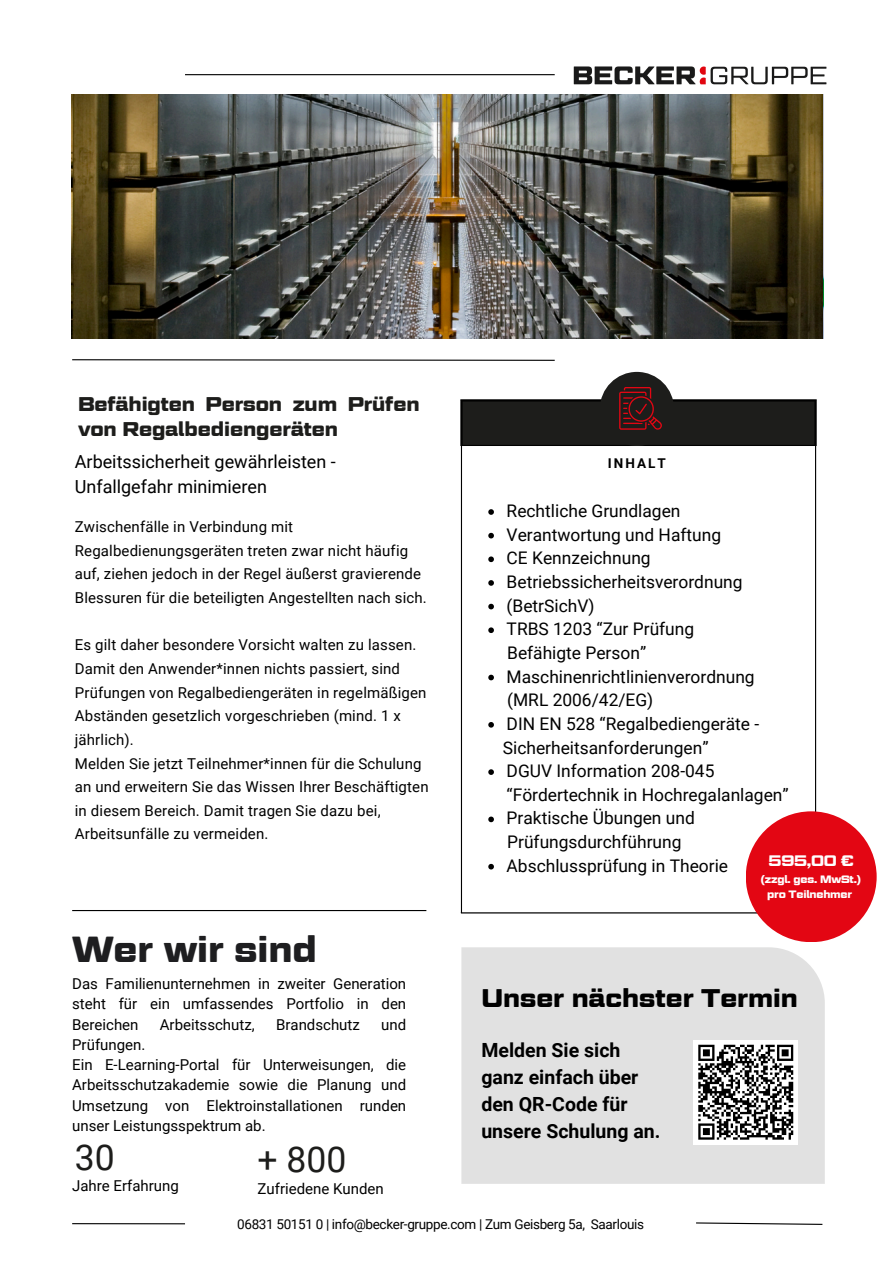
<style>
.page{position:relative;width:894px;height:1264px;background:#fff}
.page>*{position:absolute;margin:0;border:0;box-sizing:border-box;transform-origin:0 0}
.t1{font:700 36.3px "Geom Graphic";color:#1e1e20}
.t2{font:35.55px "Roboto";color:#1d1d1b}
.t3{font:700 25.5px "Geom Graphic";color:#000}
.t4{font:700 19.8px/24.8px "Geom Graphic";letter-spacing:-.005em;color:#1d1d1b}
.t5{font:700 19.5px/27px "Roboto";color:#000}
.t6{font:18px/24.8px "Roboto";color:#000}
.t7{font:17.4px/23.7px "Roboto";color:#000}
.t8{font:700 15.15px "Geom Graphic";color:#fefefe}
.t9{font:15px/23.7px "Roboto";letter-spacing:.01em;color:#000}
.t10{font:13.5px "Roboto";letter-spacing:-.025em;color:#000}
.t11{font:700 13.5px "Roboto";letter-spacing:.15em;color:#000}
.t12{font:700 10.65px "Geom Graphic";letter-spacing:-.02em;color:#fefefe}
.t13{font:6.6px "Roboto";color:#fff}
</style>
<div class="page">
<svg style="left:90px;top:911px;width:336px;height:1px"></svg>
<hr style="left:72px;top:1223px;width:113px;height:1px;background:#000">
<svg style="left:696px;top:1222px;width:127px;height:3px"></svg>
<hr style="left:72px;top:910px;width:354px;height:1px;background:#000">
<img style="left:573px;top:66px;width:254px;height:19px">
<hr style="left:185px;top:74px;width:369px;height:1px;background:#000">
<div style="left:461px;top:400px;width:354px;height:46px;background:#1d1d1b"></div>
<hr style="left:461px;top:446px;width:1px;height:466px;background:#000">
<hr style="left:814px;top:446px;width:1px;height:466px;background:#000">
<hr style="left:462px;top:445px;width:352px;height:1px;background:#000">
<hr style="left:461px;top:912px;width:354px;height:1px;background:#000">
<hr style="left:460px;top:401px;width:2px;height:45px;background:#000">
<hr style="left:814px;top:401px;width:2px;height:45px;background:#000">
<hr style="left:460px;top:399px;width:356px;height:2px;background:#000">
<div style="left:599px;top:372px;width:74px;height:74px;background:#1d1d1b;border-radius:50%"></div>
<svg style="left:72px;top:359px;width:483px;height:2px"></svg>
<div style="left:461px;top:947px;width:363px;height:236px;background:#e1e1e1"></div>
<img style="left:71px;top:95px;width:751px;height:243px">
<svg style="left:619px;top:387px;width:42px;height:43px"></svg>
<div style="left:745px;top:811px;width:131px;height:131px;background:#e30613;border-radius:50%"></div>
<div style="left:693px;top:1040px;width:104px;height:104px;background:#fff"></div>
<svg style="left:698px;top:1044px;width:96px;height:96px"></svg>
<svg style="left:488px;top:509px;width:6px;height:6px"></svg>
<svg style="left:488px;top:533px;width:6px;height:5px"></svg>
<svg style="left:488px;top:556px;width:6px;height:6px"></svg>
<svg style="left:488px;top:580px;width:6px;height:5px"></svg>
<svg style="left:488px;top:603px;width:6px;height:6px"></svg>
<svg style="left:488px;top:627px;width:6px;height:6px"></svg>
<svg style="left:488px;top:674px;width:6px;height:6px"></svg>
<svg style="left:488px;top:722px;width:6px;height:5px"></svg>
<svg style="left:488px;top:769px;width:6px;height:6px"></svg>
<svg style="left:488px;top:816px;width:6px;height:6px"></svg>
<svg style="left:488px;top:863px;width:6px;height:6px"></svg>
<p class="t4" style="left:78px;top:392px;width:343px">Befähigten Person zum Prüfen von Regalbediengeräten</p>
<p class="t6" style="left:75px;top:449px;width:262px">Arbeitssicherheit gewährleisten -<br>Unfallgefahr minimieren</p>
<p class="t9" style="left:75px;top:515px;width:353px">Zwischenfälle in Verbindung mit Regalbedienungsgeräten treten zwar nicht häufig auf, ziehen jedoch in der Regel äußerst gravierende Blessuren für die beteiligten Angestellten nach sich.</p>
<h2 class="t9" style="left:75px;top:633px;width:353px">Es gilt daher besondere Vorsicht walten zu lassen.<br>Damit den Anwender*innen nichts passiert, sind Prüfungen von Regalbediengeräten in regelmäßigen Abständen gesetzlich vorgeschrieben (mind. 1 x jährlich).</h2>
<p class="t9" style="left:75px;top:751px;width:355px">Melden Sie jetzt Teilnehmer*innen für die Schulung an und erweitern Sie das Wissen Ihrer Beschäftigten in diesem Bereich. Damit tragen Sie dazu bei, Arbeitsunfälle zu vermeiden.</p>
<p class="t1" style="left:72px;top:927px;width:246px">Wer wir sind</p>
<p class="t9" style="left:72px;top:973px;width:335px;line-height:20.2px;text-align:justify">Das Familienunternehmen in zweiter Generation steht für ein umfassendes Portfolio in den Bereichen</p>
<p class="t9" style="left:160px;top:1012px;width:96px">Arbeitsschutz,</p>
<p class="t9" style="left:276px;top:1012px;width:85px">Brandschutz</p>
<p class="t9" style="left:381px;top:1012px;width:26px">und</p>
<p class="t9" style="left:72px;top:1032px;width:75px">Prüfungen.</p>
<p class="t9" style="left:72px;top:1054px;width:335px;line-height:20.2px;text-align:justify">Ein E-Learning-Portal für Unterweisungen, die Arbeitsschutzakademie sowie die Planung und Umsetzung von Elektroinstallationen runden unser Leistungsspektrum ab.</p>
<p class="t2" style="left:75px;top:1136px;width:41px">30</p>
<h1 class="t9" style="left:72px;top:1173px;width:108px">Jahre Erfahrung</h1>
<p class="t2" style="left:257px;top:1138px;width:90px">+ 800</p>
<p class="t9" style="left:257px;top:1176px;width:128px">Zufriedene Kunden</p>
<p class="t11" style="left:607px;top:455px;width:59px">INHALT</p>
<p class="t7" style="left:506px;top:499px;width:175px">Rechtliche Grundlagen</p>
<p class="t7" style="left:506px;top:523px;width:216px">Verantwortung und Haftung</p>
<p class="t7" style="left:506px;top:546px;width:145px">CE Kennzeichnung</p>
<h6 class="t7" style="left:506px;top:570px;width:237px">Betriebssicherheitsverordnung</h6>
<p class="t7" style="left:506px;top:594px;width:89px">(BetrSichV)</p>
<p class="t7" style="left:506px;top:617px;width:189px">TRBS 1203 “Zur Prüfung</p>
<p class="t7" style="left:507px;top:641px;width:140px">Befähigte Person”</p>
<p class="t7" style="left:506px;top:664px;width:249px">Maschinenrichtlinienverordnung</p>
<p class="t7" style="left:507px;top:688px;width:148px">(MRL 2006/42/EG)</p>
<p class="t7" style="left:506px;top:712px;width:254px">DIN EN 528 “Regalbediengeräte -</p>
<p class="t7" style="left:502px;top:735px;width:207px">Sicherheitsanforderungen”</p>
<p class="t7" style="left:506px;top:759px;width:283px">DGUV Information 208-045 “Fördertechnik in Hochregalanlagen”</p>
<p class="t7" style="left:506px;top:806px;width:190px">Praktische Übungen und</p>
<p class="t7" style="left:507px;top:830px;width:176px">Prüfungsdurchfü hrung</p>
<p class="t7" style="left:506px;top:854px;width:223px">Abschlussprüfung in Theorie</p>
<p class="t8" style="left:768px;top:851px;width:87px">595,00 €</p>
<p class="t12" style="left:760px;top:873px;width:101px">(zzgl. ges. MwSt.)</p>
<p class="t12" style="left:767px;top:887px;width:86px">pro Teilnehmer</p>
<p class="t13" style="left:763px;top:878px;width:34px">zzgl. MwSt</p>
<h1 class="t13" style="left:763px;top:887px;width:36px">und Anfahrt</h1>
<p class="t3" style="left:481px;top:982px;width:318px">Unser nächster Termin</p>
<p class="t5" style="left:481px;top:1037px;width:180px">Melden Sie sich ganz einfach über den QR-Code für unsere Schulung an.</p>
<h5 class="t10" style="left:237px;top:1216px;width:408px">06831 50151 0 | info@becker-gruppe.com | Zum Geisberg 5a, Saarlouis</h5>
</div>
